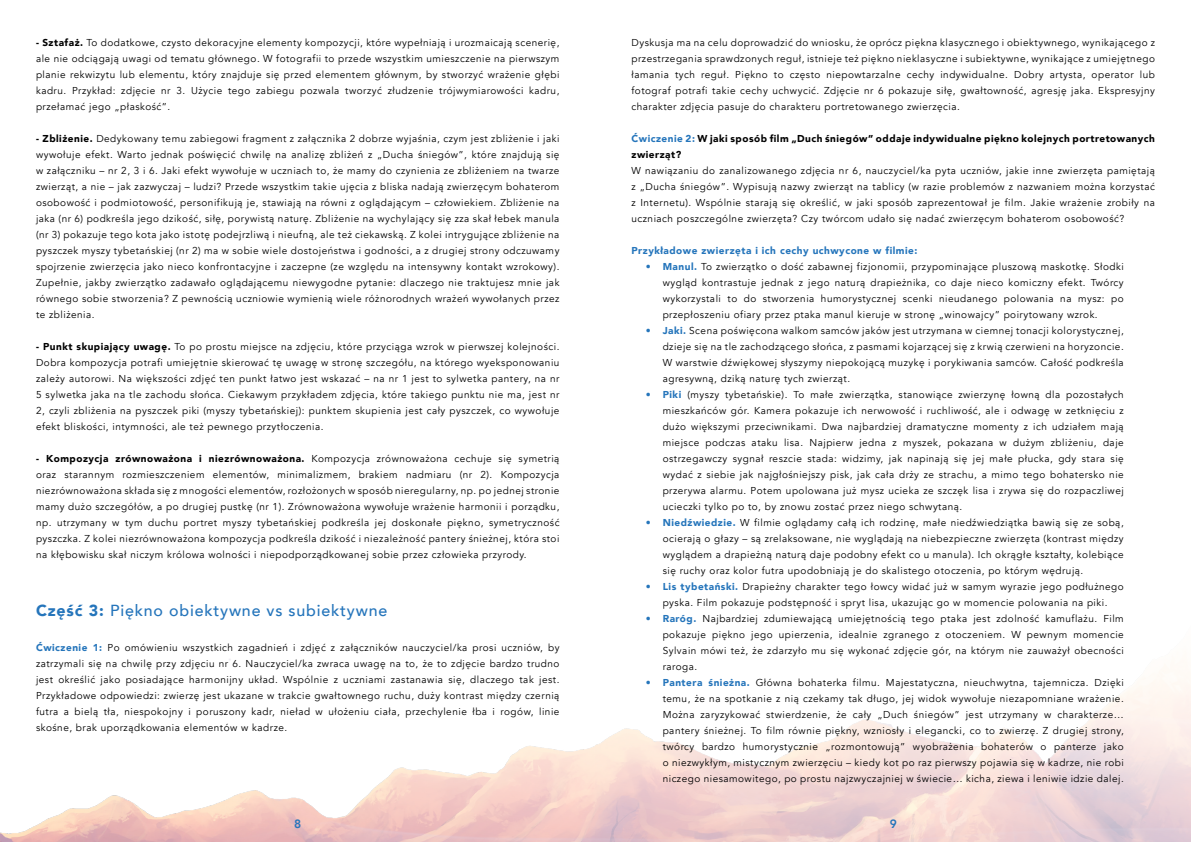
<style>
.page{position:relative;width:1191px;height:842px;background:#fff}
.page>*{position:absolute;margin:0;border:0;box-sizing:border-box;transform-origin:0 0}
.t1{font:500 16px "Avenir";letter-spacing:.05em;color:#2575bb}
.t2{font:800 12px "Avenir";color:#2575bb}
.t3{font:10px/16px "Avenir";letter-spacing:.05em;color:#000;text-align:justify}
.t4{font:900 10px/16px "Avenir";letter-spacing:.05em;color:#000}
.t5{font:900 10px "Avenir";letter-spacing:.05em;color:#2575bb}
.s1{font-weight:900}
.s2{font-weight:900;color:#2575bb}
.s3{color:#2575bb}
</style>
<div class="page">
<svg style="left:0;top:659px;width:1191px;height:183px"></svg>
<p class="t3" style="left:36px;top:35px;width:525px"><span class="s1">- Sztafaż.</span> To dodatkowe, czysto dekoracyjne elementy kompozycji, które wypełniają i urozmaicają scenerię, ale nie odciągają uwagi od tematu głównego. W fotografii to przede wszystkim umieszczenie na pierwszym planie rekwizytu lub elementu, który znajduje się przed elementem głównym, by stworzyć wrażenie głębi kadru. Przykład: zdjęcie nr 3. Użycie tego zabiegu pozwala tworzyć złudzenie trójwymiarowości kadru, przełamać jego „płaskość”.</p>
<p class="t3" style="left:36px;top:131px;width:525px"><span class="s1">- Zbliżenie.</span> Dedykowany temu zabiegowi fragment z załącznika 2 dobrze wyjaśnia, czym jest zbliżenie i jaki wywołuje efekt. Warto jednak poświęcić chwilę na analizę zbliżeń z „Ducha śniegów”, które znajdują się w załączniku – nr 2, 3 i 6. Jaki efekt wywołuje w uczniach to, że mamy do czynienia ze zbliżeniem na twarze zwierząt, a nie – jak zazwyczaj – ludzi? Przede wszystkim takie ujęcia z bliska nadają zwierzęcym bohaterom osobowość i podmiotowość, personifikują je, stawiają na równi z oglądającym – człowiekiem. Zbliżenie na jaka (nr 6) podkreśla jego dzikość, siłę, porywistą naturę. Zbliżenie na wychylający się zza skał łebek manula (nr 3) pokazuje tego kota jako istotę podejrzliwą i nieufną, ale też ciekawską. Z kolei intrygujące zbliżenie na pyszczek myszy tybetańskiej (nr 2) ma w sobie wiele dostojeństwa i godności, a z drugiej strony odczuwamy spojrzenie zwierzęcia jako nieco konfrontacyjne i zaczepne (ze względu na intensywny kontakt wzrokowy).<br>Zupełnie, jakby zwierzątko zadawało oglądającemu niewygodne pytanie: dlaczego nie traktujesz mnie jak równego sobie stworzenia? Z pewnością uczniowie wymienią wiele różnorodnych wrażeń wywołanych przez te zbliżenia.</p>
<p class="t3" style="left:36px;top:339px;width:525px"><span class="s1">- Punkt skupiający uwagę.</span> To po prostu miejsce na zdjęciu, które przyciąga wzrok w pierwszej kolejności.<br>Dobra kompozycja potrafi umiejętnie skierować tę uwagę w stronę szczegółu, na którego wyeksponowaniu zależy autorowi. Na większości zdjęć ten punkt łatwo jest wskazać – na nr 1 jest to sylwetka pantery, na nr 5 sylwetka jaka na tle zachodu słońca. Ciekawym przykładem zdjęcia, które takiego punktu nie ma, jest nr 2, czyli zbliżenia na pyszczek piki (myszy tybetańskiej): punktem skupienia jest cały pyszczek, co wywołuje efekt bliskości, intymności, ale też pewnego przytłoczenia.</p>
<p class="t3" style="left:36px;top:451px;width:525px"><span class="s1">- Kompozycja zrównoważona i niezrównoważona.</span> Kompozycja zrównoważona cechuje się symetrią oraz starannym rozmieszczeniem elementów, minimalizmem, brakiem nadmiaru (nr 2). Kompozycja niezrównoważona składa się z mnogości elementów, rozłożonych w sposób nieregularny, np. po jednej stronie mamy dużo szczegółów, a po drugiej pustkę (nr 1). Zrównoważona wywołuje wrażenie harmonii i porządku, np. utrzymany w tym duchu portret myszy tybetańskiej podkreśla jej doskonałe piękno, symetryczność pyszczka. Z kolei niezrównoważona kompozycja podkreśla dzikość i niezależność pantery śnieżnej, która stoi na kłębowisku skał niczym królowa wolności i niepodporządkowanej sobie przez człowieka przyrody.</p>
<h1 class="t1" style="left:36px;top:596px;width:353px"><span class="s1">Część 3:</span> Piękno obiektywne vs subiektywne</h1>
<p class="t3" style="left:36px;top:640px;width:525px"><span class="s2">Ćwiczenie 1:</span> Po omówieniu wszystkich zagadnień i zdjęć z załączników nauczyciel/ka prosi uczniów, by zatrzymali się na chwilę przy zdjęciu nr 6. Nauczyciel/ka zwraca uwagę na to, że to zdjęcie bardzo trudno jest określić jako posiadające harmonijny układ. Wspólnie z uczniami zastanawia się, dlaczego tak jest.<br>Przykładowe odpowiedzi: zwierzę jest ukazane w trakcie gwałtownego ruchu, duży kontrast między czernią futra a bielą tła, niespokojny i poruszony kadr, nieład w ułożeniu ciała, przechylenie łba i rogów, linie skośne, brak uporządkowania elementów w kadrze.</p>
<p class="t3" style="left:631px;top:35px;width:525px">Dyskusja ma na celu doprowadzić do wniosku, że oprócz piękna klasycznego i obiektywnego, wynikającego z przestrzegania sprawdzonych reguł, istnieje też piękno nieklasyczne i subiektywne, wynikające z umiejętnego łamania tych reguł. Piękno to często niepowtarzalne cechy indywidualne. Dobry artysta, operator lub fotograf potrafi takie cechy uchwycić. Zdjęcie nr 6 pokazuje siłę, gwałtowność, agresję jaka. Ekspresyjny charakter zdjęcia pasuje do charakteru portretowanego zwierzęcia.</p>
<p class="t4" style="left:631px;top:130px;width:525px"><span class="s3">Ćwiczenie 2:</span> W jaki sposób film „Duch śniegów” oddaje indywidualne piękno kolejnych portretowanych zwierząt?</p>
<p class="t3" style="left:631px;top:163px;width:525px">W nawiązaniu do zanalizowanego zdjęcia nr 6, nauczyciel/ka pyta uczniów, jakie inne zwierzęta pamiętają z „Ducha śniegów”. Wypisują nazwy zwierząt na tablicy (w razie problemów z nazwaniem można korzystać z Internetu). Wspólnie starają się określić, w jaki sposób zaprezentował je film. Jakie wrażenie zrobiły na uczniach poszczególne zwierzęta? Czy twórcom udało się nadać zwierzęcym bohaterom osobowość?</p>
<p class="t5" style="left:631px;top:242px;width:287px">Przykładowe zwierzęta i ich cechy uchwycone w filmie:</p>
<p class="t3" style="left:662px;top:259px;width:462px;text-indent:-17px"><span class="s2">• Manul.</span> To zwierzątko o dość zabawnej fizjonomii, przypominające pluszową maskotkę. Słodki wygląd kontrastuje jednak z jego naturą drapieżnika, co daje nieco komiczny efekt. Twórcy wykorzystali to do stworzenia humorystycznej scenki nieudanego polowania na mysz: po przepłoszeniu ofiary przez ptaka manul kieruje w stronę „winowajcy” poirytowany wzrok.</p>
<p class="t3" style="left:662px;top:323px;width:462px;text-indent:-17px"><span class="s2">• Jaki.</span> Scena poświęcona walkom samców jaków jest utrzymana w ciemnej tonacji kolorystycznej, dzieje się na tle zachodzącego słońca, z pasmami kojarzącej się z krwią czerwieni na horyzoncie.<br>W warstwie dźwiękowej słyszymy niepokojącą muzykę i porykiwania samców. Całość podkreśla agresywną, dziką naturę tych zwierząt.</p>
<p class="t3" style="left:662px;top:387px;width:462px;text-indent:-17px"><span class="s2">• Piki</span> (myszy tybetańskie). To małe zwierzątka, stanowiące zwierzynę łowną dla pozostałych mieszkańców gór. Kamera pokazuje ich nerwowość i ruchliwość, ale i odwagę w zetknięciu z dużo większymi przeciwnikami. Dwa najbardziej dramatyczne momenty z ich udziałem mają miejsce podczas ataku lisa. Najpierw jedna z myszek, pokazana w dużym zbliżeniu, daje ostrzegawczy sygnał reszcie stada: widzimy, jak napinają się jej małe płucka, gdy stara się wydać z siebie jak najgłośniejszy pisk, jak cała drży ze strachu, a mimo tego bohatersko nie przerywa alarmu. Potem upolowana już mysz ucieka ze szczęk lisa i zrywa się do rozpaczliwej ucieczki tylko po to, by znowu zostać przez niego schwytaną.</p>
<p class="t3" style="left:662px;top:515px;width:462px;text-indent:-17px"><span class="s2">• Niedźwiedzie.</span> W filmie oglądamy całą ich rodzinę, małe niedźwiedziątka bawią się ze sobą, ocierają o głazy – są zrelaksowane, nie wyglądają na niebezpieczne zwierzęta (kontrast między wyglądem a drapieżną naturą daje podobny efekt co u manula). Ich okrągłe kształty, kolebiące się ruchy oraz kolor futra upodobniają je do skalistego otoczenia, po którym wędrują.</p>
<p class="t3" style="left:645px;top:579px;width:479px;text-align:center"><span class="s2">• Lis tybetański.</span> Drapieżny charakter tego łowcy widać już w samym wyrazie jego podłużnego pyska. Film pokazuje podstępność i spryt lisa, ukazując go w momencie polowania na piki.</p>
<p class="t3" style="left:662px;top:611px;width:462px;text-indent:-17px"><span class="s2">• Raróg.</span> Najbardziej zdumiewającą umiejętnością tego ptaka jest zdolność kamuflażu. Film pokazuje piękno jego upierzenia, idealnie zgranego z otoczeniem. W pewnym momencie Sylvain mówi też, że zdarzyło mu się wykonać zdjęcie gór, na którym nie zauważył obecności raroga.</p>
<p class="t3" style="left:662px;top:675px;width:462px;text-indent:-17px"><span class="s2">• Pantera śnieżna.</span> Główna bohaterka filmu. Majestatyczna, nieuchwytna, tajemnicza. Dzięki temu, że na spotkanie z nią czekamy tak długo, jej widok wywołuje niezapomniane wrażenie.<br>Można zaryzykować stwierdzenie, że cały „Duch śniegów” jest utrzymany w charakterze… pantery śnieżnej. To film równie piękny, wzniosły i elegancki, co to zwierzę. Z drugiej strony, twórcy bardzo humorystycznie „rozmontowują” wyobrażenia bohaterów o panterze jako o niezwykłym, mistycznym zwierzęciu – kiedy kot po raz pierwszy pojawia się w kadrze, nie robi niczego niesamowitego, po prostu najzwyczajniej w świecie… kicha, ziewa i leniwie idzie dalej.</p>
<p class="t2" style="left:294px;top:815px;width:9px">8</p>
<p class="t2" style="left:889px;top:815px;width:9px">9</p>
</div>
